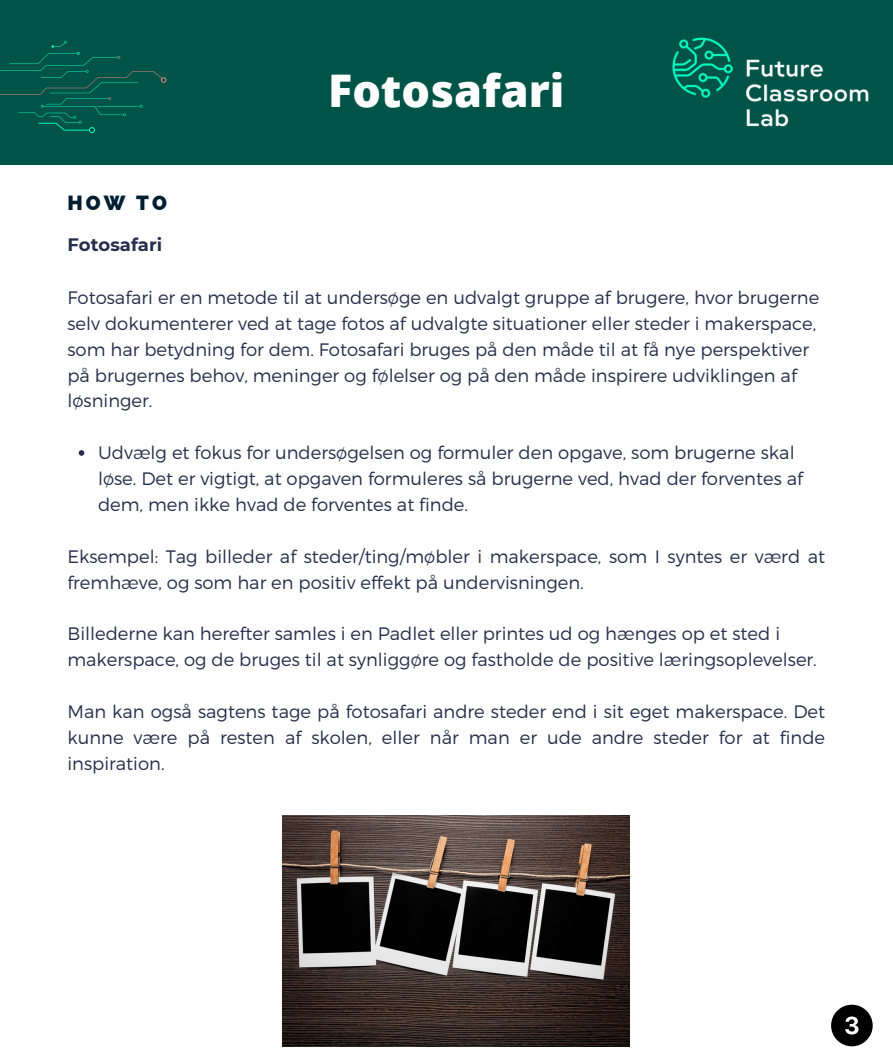
<style>
.page{position:relative;width:893px;height:1064px;background:#fff}
.page>*{position:absolute;margin:0;border:0;box-sizing:border-box;transform-origin:0 0}
.t1{font:800 45px "Open Sans";color:#fff}
.t2{font:800 20.4px "Raleway";color:#011e31}
.t3{font:300 18px/25.8px "Montserrat";color:#252e4a}
.t4{font:700 18px "Montserrat";color:#252e4a}
</style>
<div class="page">
<svg style="left:831px;top:1004px;width:41px;height:41px"></svg>
<svg style="left:79px;top:450px;width:5px;height:5px"></svg>
<div style="left:0;top:0;width:892px;height:164px;background:#005447"></div>
<img style="left:672px;top:37px;width:197px;height:90px">
<svg style="left:0;top:41px;width:166px;height:92px"></svg>
<img style="left:282px;top:815px;width:348px;height:230px">
<p class="t2" style="left:67px;top:190px;width:101px">HOW TO</p>
<p class="t1" style="left:328px;top:59px;width:238px">Fotosafari</p>
<p class="t4" style="left:67px;top:233px;width:96px">Fotosafari</p>
<p class="t3" style="left:67px;top:283px;width:753px">Fotosafari er en metode til at undersøge en udvalgt gruppe af brugere, hvor brugerne selv dokumenterer ved at tage fotos af udvalgte situationer eller steder i makerspace, som har betydning for dem. Fotosafari bruges på den måde til at få nye perspektiver på brugernes behov, meninger og følelser og på den måde inspirere udviklingen af løsninger.</p>
<p class="t3" style="left:98px;top:439px;width:706px">Udvælg et fokus for undersøgelsen og formuler den opgave, som brugerne skal løse. Det er vigtigt, at opgaven formuleres så brugerne ved, hvad der forventes af dem, men ikke hvad de forventes at finde.</p>
<p class="t3" style="left:67px;top:542px;width:759px">Eksempel: Tag billeder af steder/ting/møbler i makerspace, som I syntes er værd at fremhæve, og som har en positiv effekt på undervisningen.</p>
<p class="t3" style="left:67px;top:620px;width:750px">Billederne kan herefter samles i en Padlet eller printes ud og hænges op et sted i makerspace, og de bruges til at synliggøre og fastholde de positive læringsoplevelser.</p>
<p class="t3" style="left:67px;top:697px;width:759px;text-align:justify">Man kan også sagtens tage på fotosafari andre steder end i sit eget makerspace. Det kunne være på resten af skolen, eller når man er ude andre steder for at finde inspiration.</p>
</div>
